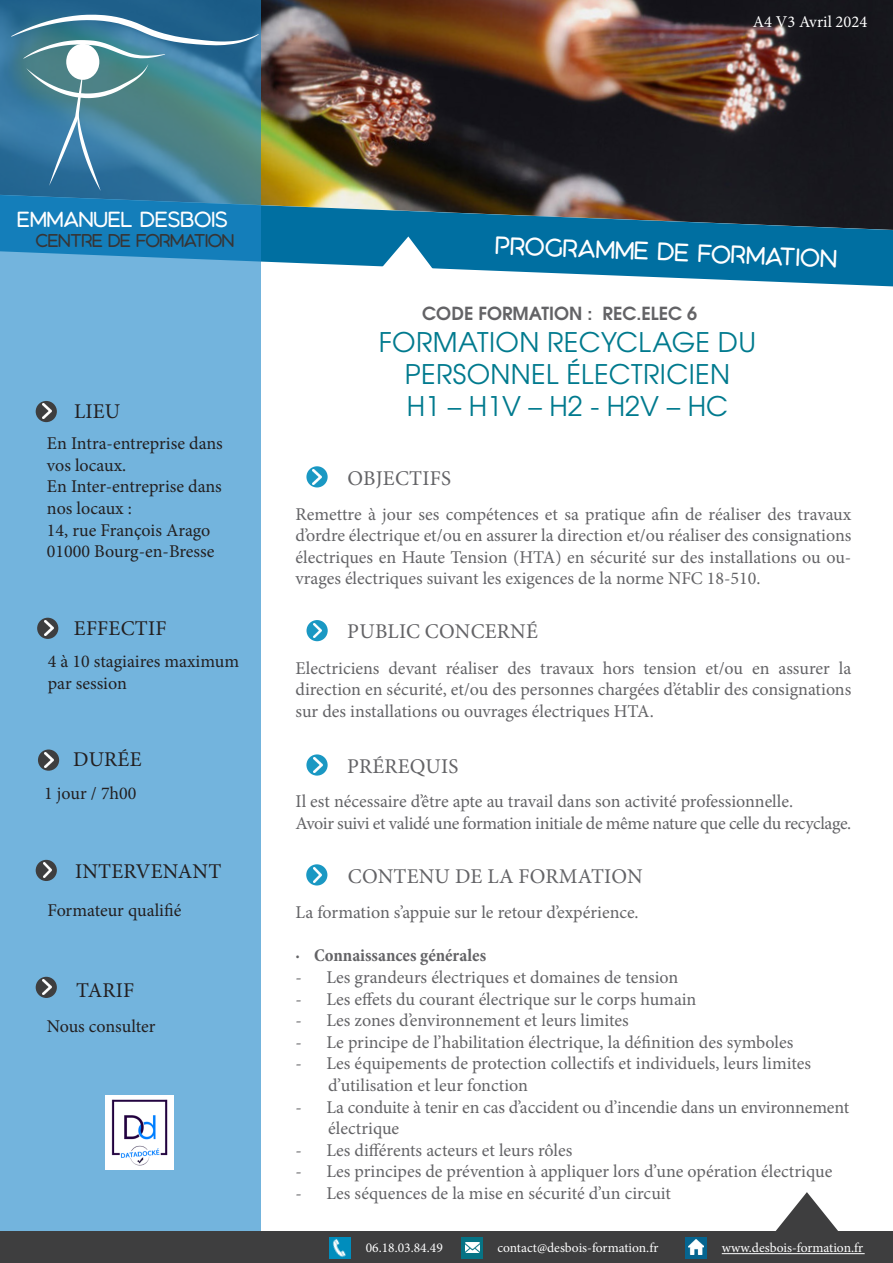
<style>
.page{position:relative;width:893px;height:1263px;background:#fff}
.page>*{position:absolute;margin:0;border:0;box-sizing:border-box;transform-origin:0 0}
.t1{font:27px "Te X Gyre Adventor";letter-spacing:.015em;color:#007a8e}
.t2{font:22.5px "Aquatico";color:#fff}
.t3{font:21px "Minion Pro";letter-spacing:.01em;color:#636366}
.t4{font:21px "Minion Pro";letter-spacing:.01em;color:#231f20}
.t5{font:19.5px "Aquatico";color:#fff}
.t6{font:18px/21.6px "Minion Pro";color:#636366}
.t7{font:18px/21.6px "Minion Pro";color:#231f20}
.t8{font:18px "Minion Pro";letter-spacing:-.02em;color:#636366}
.t9{font:700 18px "Te X Gyre Adventor";color:#636366}
.t10{font:700 condensed 18px "Minion Pro";color:#636366}
.t11{font:16.5px "Aquatico";letter-spacing:-.03em;color:#363536}
.t12{font:16.5px "Minion Pro";color:#fff}
.t13{font:13.5px "Minion Pro";color:#fff}
</style>
<div class="page">
<img style="left:261px;top:0;width:632px;height:195px">
<svg style="left:261px;top:195px;width:632px;height:91px;background:#347591"></svg>
<svg style="left:0;top:0;width:261px;height:1231px;background:#6baed8"></svg>
<div style="left:0;top:1231px;width:893px;height:32px;background:#3e3e3f"></div>
<div style="left:685px;top:1237px;width:21px;height:21px;background:#066590"></div>
<hr style="left:722px;top:1253px;width:143px;height:1px;background:#fff">
<div style="left:462px;top:1237px;width:21px;height:21px;background:#067385"></div>
<svg style="left:376px;top:236px;width:62px;height:40px"></svg>
<svg style="left:776px;top:1192px;width:62px;height:39px"></svg>
<img style="left:465px;top:1242px;width:15px;height:11px">
<img style="left:688px;top:1240px;width:15px;height:15px">
<img style="left:105px;top:1096px;width:69px;height:74px">
<img style="left:329px;top:1237px;width:22px;height:22px">
<svg style="left:11px;top:15px;width:248px;height:176px;background:#4e879c"></svg>
<svg style="left:306px;top:864px;width:21px;height:21px"></svg>
<img style="left:313px;top:867px;width:9px;height:15px">
<svg style="left:306px;top:754px;width:22px;height:22px"></svg>
<img style="left:314px;top:758px;width:8px;height:14px">
<svg style="left:306px;top:620px;width:22px;height:21px"></svg>
<img style="left:313px;top:623px;width:9px;height:15px">
<svg style="left:306px;top:466px;width:22px;height:21px"></svg>
<img style="left:313px;top:469px;width:9px;height:15px">
<div style="left:36px;top:977px;width:21px;height:21px;background:#3e3e3f;border-radius:50%"></div>
<img style="left:43px;top:979px;width:8px;height:15px">
<div style="left:36px;top:860px;width:21px;height:21px;background:#3e3e3f;border-radius:50%"></div>
<img style="left:43px;top:863px;width:9px;height:14px">
<svg style="left:38px;top:749px;width:21px;height:22px"></svg>
<img style="left:45px;top:752px;width:9px;height:15px">
<div style="left:37px;top:618px;width:21px;height:21px;background:#3e3e3f;border-radius:50%"></div>
<img style="left:45px;top:620px;width:8px;height:15px">
<div style="left:36px;top:401px;width:21px;height:21px;background:#3e3e3f;border-radius:50%"></div>
<img style="left:43px;top:404px;width:8px;height:15px">
<p class="t12" style="left:753px;top:10px;width:116px">A4 V3 Avril 2024</p>
<p class="t5" style="left:17px;top:209px;width:212px">EMMANUEL DESBOIS</p>
<p class="t11" style="left:36px;top:232px;width:200px">CENTRE DE FORMATION</p>
<p class="t4" style="left:74px;top:397px;width:48px">LIEU</p>
<p class="t7" style="left:47px;top:433px;width:177px">En Intra-entreprise dans vos locaux.</p>
<p class="t7" style="left:47px;top:476px;width:176px">En Inter-entreprise dans nos locaux :</p>
<p class="t7" style="left:47px;top:519px;width:165px">14, rue François Arago</p>
<p class="t7" style="left:47px;top:541px;width:169px">01000 Bourg-en-Bresse</p>
<p class="t4" style="left:74px;top:614px;width:94px">EFFECTIF</p>
<p class="t7" style="left:48px;top:651px;width:193px">4 à 10 stagiaires maximum par session</p>
<p class="t4" style="left:73px;top:746px;width:70px">DURÉE</p>
<p class="t7" style="left:44px;top:783px;width:94px">1 jour / 7h00</p>
<p class="t4" style="left:75px;top:857px;width:148px">INTERVENANT</p>
<p class="t7" style="left:48px;top:900px;width:135px">Formateur qualifié</p>
<p class="t4" style="left:76px;top:976px;width:59px">TARIF</p>
<p class="t7" style="left:47px;top:1015px;width:110px">Nous consulter</p>
<p class="t2" style="left:495px;top:235px;width:344px;rotate:2deg">PROGRAMME DE FORMATION</p>
<p class="t9" style="left:422px;top:297px;width:277px">CODE FORMATION : REC.ELEC 6</p>
<p class="t1" style="left:379px;top:320px;width:379px">FORMATION RECYCLAGE DU</p>
<p class="t1" style="left:405px;top:353px;width:327px">PERSONNEL ÉLECTRICIEN</p>
<p class="t1" style="left:407px;top:385px;width:323px">H1 – H1V – H2 - H2V – HC</p>
<p class="t3" style="left:348px;top:464px;width:105px">OBJECTIFS</p>
<p class="t6" style="left:296px;top:503px;width:557px;text-align:justify">Remettre à jour ses compétences et sa pratique afin de réaliser des travaux d’ordre électrique et/ou en assurer la direction et/ou réaliser des consignations électriques en Haute Tension (HTA) en sécurité sur des installations ou ou&shy;vrages électriques suivant les exigences de la norme NFC 18-510.</p>
<p class="t3" style="left:347px;top:617px;width:192px">PUBLIC CONCERNÉ</p>
<p class="t6" style="left:296px;top:657px;width:557px;text-align:justify">Electriciens devant réaliser des travaux hors tension et/ou en assurer la direction en sécurité, et/ou des personnes chargées d’établir des consignations sur des installations ou ouvrages électriques HTA.</p>
<p class="t3" style="left:347px;top:752px;width:113px">PRÉREQUIS</p>
<p class="t6" style="left:296px;top:790px;width:499px">Il est nécessaire d’être apte au travail dans son activité professionnelle.</p>
<p class="t8" style="left:296px;top:811px;width:557px">Avoir suivi et validé une formation initiale de même nature que celle du recyclage.</p>
<p class="t3" style="left:348px;top:862px;width:296px">CONTENU DE LA FORMATION</p>
<p class="t6" style="left:296px;top:902px;width:345px">La formation s’appuie sur le retour d’expérience.</p>
<p class="t10" style="left:296px;top:943px;width:192px">· Connaissances générales</p>
<p class="t6" style="left:296px;top:966px;width:384px">- Les grandeurs électriques et domaines de tension</p>
<p class="t6" style="left:296px;top:988px;width:402px">- Les effets du courant électrique sur le corps humain</p>
<p class="t6" style="left:296px;top:1010px;width:335px">- Les zones d’environnement et leurs limites</p>
<p class="t6" style="left:296px;top:1031px;width:499px">- Le principe de l’habilitation électrique, la définition des symboles</p>
<p class="t6" style="left:328px;top:1053px;width:484px;text-indent:-33px">- Les équipements de protection collectifs et individuels, leurs limites d’utilisation et leur fonction</p>
<p class="t6" style="left:328px;top:1096px;width:522px;text-indent:-33px">- La conduite à tenir en cas d’accident ou d’incendie dans un environnement électrique</p>
<p class="t6" style="left:296px;top:1139px;width:278px">- Les différents acteurs et leurs rôles</p>
<p class="t6" style="left:296px;top:1161px;width:538px">- Les principes de prévention à appliquer lors d’une opération électrique</p>
<p class="t6" style="left:296px;top:1182px;width:377px">- Les séquences de la mise en sécurité d’un circuit</p>
<p class="t13" style="left:366px;top:1239px;width:79px">06.18.03.84.49</p>
<p class="t13" style="left:497px;top:1239px;width:163px">contact@desbois-formation.fr</p>
<p class="t13" style="left:722px;top:1239px;width:143px">www.desbois-formation.fr</p>
</div>
